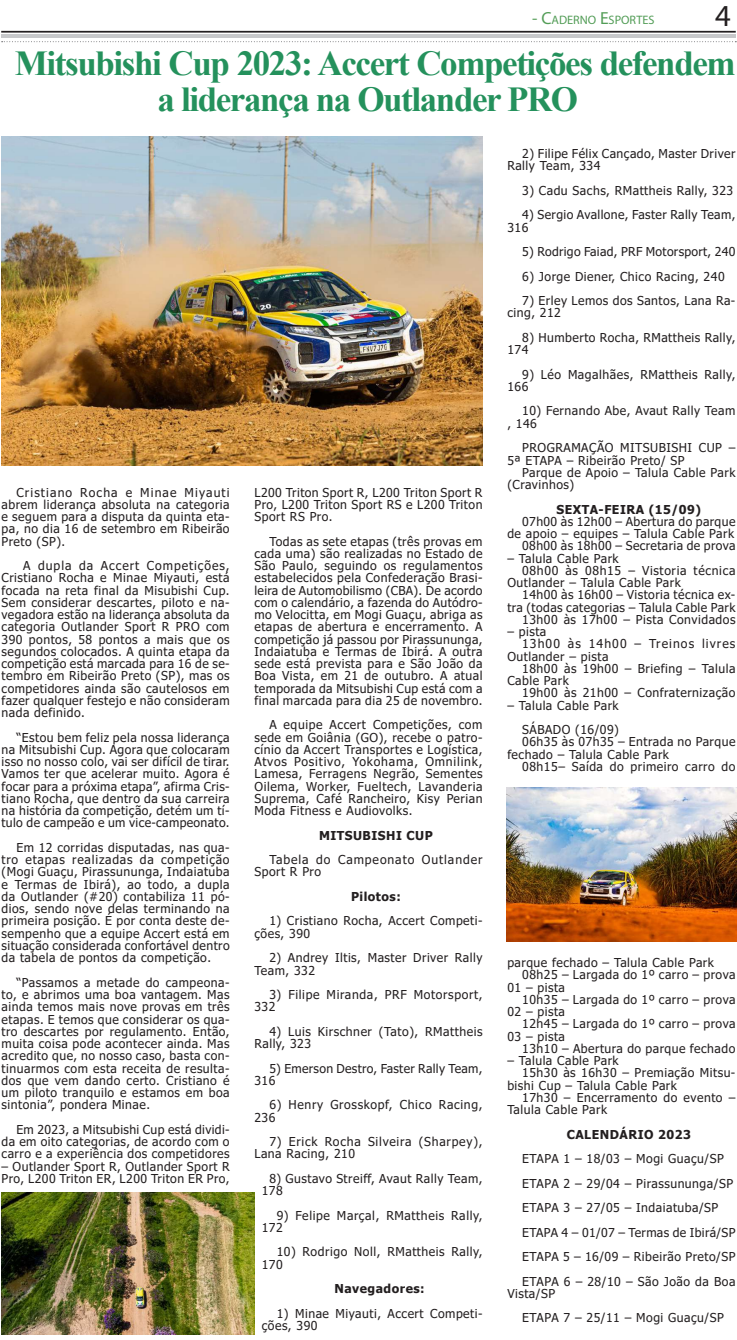
<style>
.page{position:relative;width:737px;height:1340px;background:#fff}
.page>*{position:absolute;margin:0;border:0;box-sizing:border-box;transform-origin:0 0}
.t1{font:700 35px/36.8px "Times New Roman";letter-spacing:-.04em;color:#24915c;text-align:center}
.t2{font:30.62px "Myriad Pro";color:#231f20}
.t3{font:12.25px/12.2px "Tahoma";letter-spacing:.04em;color:#231f20}
.t4{font:700 12.25px "Tahoma";letter-spacing:.04em;color:#231f20}
.t5{font:12.25px/12.2px "Tahoma";letter-spacing:.06em;color:#231f20}
.t6{font:12.25px/12.2px "Tahoma";letter-spacing:.075em;color:#231f20}
.t7{font:12.25px "Tahoma";letter-spacing:.085em;color:#231f20}
.t8{font:12.25px "Myriad Pro";color:#539d57}
.s1{font-size:17.5px}
</style>
<div class="page">
<hr style="left:1px;top:35px;width:734px;height:3px;background:#c7c8ca">
<hr style="left:1px;top:31px;width:734px;height:2px;background:#231f20">
<svg style="left:2px;top:41px;width:734px;height:1px"></svg>
<img style="left:1px;top:136px;width:481px;height:329px">
<img style="left:506px;top:788px;width:230px;height:153px">
<img style="left:1px;top:1192px;width:253px;height:142px">
<p class="t8" style="left:532px;top:13px;width:124px"><span class="s1">- C</span>ADERNO <span class="s1">E</span>SPORTES</p>
<h2 class="t2" style="left:715px;top:-3px;width:17px">4</h2>
<h1 class="t1" style="left:15px;top:43px;width:722px">Mitsubishi Cup 2023: Accert Competições defendem a liderança na Outlander PRO</h1>
<p class="t3" style="left:2px;top:486px;width:230px;text-align:justify;text-indent:15px">Cristiano Rocha e Minae Miyauti abrem liderança absoluta na categoria e seguem para a disputa da quinta eta&shy;pa, no dia 16 de setembro em Ribeirão Preto (SP).</p>
<p class="t3" style="left:2px;top:560px;width:230px;text-align:justify;text-indent:22px">A dupla da Accert Competições, Cristiano Rocha e Minae Miyauti, está focada na reta final da Misubishi Cup.<br>Sem considerar descartes, piloto e na&shy;vegadora estão na liderança absoluta da categoria Outlander Sport R PRO com 390 pontos, 58 pontos a mais que os segundos colocados. A quinta etapa da competição está marcada para 16 de se&shy;tembro em Ribeirão Preto (SP), mas os competidores ainda são cautelosos em fazer qualquer festejo e não consideram nada definido.</p>
<p class="t3" style="left:2px;top:731px;width:230px;text-align:justify;text-indent:15px">“Estou bem feliz pela nossa liderança na Mitsubishi Cup. Agora que colocaram isso no nosso colo, vai ser difícil de tirar.<br>Vamos ter que acelerar muito. Agora é focar para a próxima etapa”, afirma Cris&shy;tiano Rocha, que dentro da sua carreira na história da competição, detém um tí&shy;tulo de campeão e um vice-campeonato.</p>
<p class="t3" style="left:2px;top:842px;width:230px;text-align:justify;text-indent:15px">Em 12 corridas disputadas, nas qua&shy;tro etapas realizadas da competição (Mogi Guaçu, Pirassununga, Indaiatuba e Termas de Ibirá), ao todo, a dupla da Outlander (#20) contabiliza 11 pó&shy;dios, sendo nove delas terminando na primeira posição. É por conta deste de&shy;sempenho que a equipe Accert está em situação considerada confortável dentro da tabela de pontos da competição.</p>
<p class="t3" style="left:2px;top:976px;width:229px;text-align:justify;text-indent:15px">“Passamos a metade do campeona&shy;to, e abrimos uma boa vantagem. Mas ainda temos mais nove provas em três etapas. E temos que considerar os qua&shy;tro descartes por regulamento. Então, muita coisa pode acontecer ainda. Mas acredito que, no nosso caso, basta con&shy;tinuarmos com esta receita de resulta&shy;dos que vem dando certo. Cristiano é um piloto tranquilo e estamos em boa sintonia”, pondera Minae.</p>
<p class="t3" style="left:2px;top:1123px;width:229px;text-align:justify;text-indent:15px">Em 2023, a Mitsubishi Cup está dividi&shy;da em oito categorias, de acordo com o carro e a experiência dos competidores</p>
<p class="t3" style="left:2px;top:1160px;width:230px">– Outlander Sport R, Outlander Sport R<br>Pro, L200 Triton ER, L200 Triton ER Pro,</p>
<p class="t3" style="left:254px;top:486px;width:230px;text-align:justify">L200 Triton Sport R, L200 Triton Sport R Pro, L200 Triton Sport RS e L200 Triton Sport RS Pro.</p>
<p class="t3" style="left:254px;top:535px;width:230px;text-align:justify;text-indent:15px">Todas as sete etapas (três provas em cada uma) são realizadas no Estado de São Paulo, seguindo os regulamentos estabelecidos pela Confederação Brasi&shy;leira de Automobilismo (CBA). De acordo com o calendário, a fazenda do Autódro&shy;mo Velocitta, em Mogi Guaçu, abriga as etapas de abertura e encerramento. A competição já passou por Pirassununga, Indaiatuba e Termas de Ibirá. A outra sede está prevista para e São João da Boa Vista, em 21 de outubro. A atual temporada da Mitsubishi Cup está com a final marcada para dia 25 de novembro.</p>
<p class="t3" style="left:254px;top:719px;width:230px;text-align:justify;text-indent:15px">A equipe Accert Competições, com sede em Goiânia (GO), recebe o patro&shy;cínio da Accert Transportes e Logística, Atvos Positivo, Yokohama, Omnilink, Lamesa, Ferragens Negrão, Sementes Oilema, Worker, Fueltech, Lavanderia Suprema, Café Rancheiro, Kisy Perian Moda Fitness e Audiovolks.</p>
<p class="t4" style="left:319px;top:826px;width:115px">MITSUBISHI CUP</p>
<p class="t6" style="left:254px;top:854px;width:230px;text-indent:15px">Tabela do Campeonato Outlander<br>Sport R Pro</p>
<p class="t4" style="left:351px;top:888px;width:51px">Pilotos:</p>
<p class="t3" style="left:254px;top:915px;width:229px;text-indent:15px">1) Cristiano Rocha, Accert Competi&shy;ções, 390</p>
<p class="t3" style="left:254px;top:952px;width:230px;text-indent:15px">2) Andrey Iltis, Master Driver Rally<br>Team, 332</p>
<p class="t3" style="left:254px;top:989px;width:229px;text-indent:15px">3) Filipe Miranda, PRF Motorsport,<br>332</p>
<p class="t3" style="left:254px;top:1025px;width:229px;text-indent:15px">4) Luis Kirschner (Tato), RMattheis<br>Rally, 323</p>
<p class="t3" style="left:254px;top:1062px;width:229px;text-indent:15px">5) Emerson Destro, Faster Rally Team,<br>316</p>
<p class="t3" style="left:254px;top:1099px;width:230px;text-indent:15px">6) Henry Grosskopf, Chico Racing,<br>236</p>
<p class="t5" style="left:254px;top:1136px;width:229px;text-indent:15px">7) Erick Rocha Silveira (Sharpey),<br>Lana Racing, 210</p>
<p class="t3" style="left:262px;top:1172px;width:222px;text-indent:8px">8) Gustavo Streiff, Avaut Rally Team,<br>178</p>
<p class="t3" style="left:262px;top:1209px;width:222px;text-indent:15px">9) Felipe Marçal, RMattheis Rally,<br>172</p>
<p class="t3" style="left:262px;top:1246px;width:222px;text-indent:15px">10) Rodrigo Noll, RMattheis Rally,<br>170</p>
<p class="t4" style="left:334px;top:1280px;width:92px">Navegadores:</p>
<p class="t3" style="left:262px;top:1307px;width:222px;text-indent:15px">1) Minae Miyauti, Accert Competi&shy;ções, 390</p>
<p class="t3" style="left:507px;top:148px;width:229px;text-indent:15px">2) Filipe Félix Cançado, Master Driver<br>Rally Team, 334</p>
<p class="t3" style="left:522px;top:185px;width:212px">3) Cadu Sachs, RMattheis Rally, 323</p>
<p class="t3" style="left:507px;top:209px;width:229px;text-indent:15px">4) Sergio Avallone, Faster Rally Team,<br>316</p>
<p class="t3" style="left:522px;top:246px;width:215px">5) Rodrigo Faiad, PRF Motorsport, 240</p>
<p class="t3" style="left:522px;top:271px;width:204px">6) Jorge Diener, Chico Racing, 240</p>
<p class="t3" style="left:507px;top:295px;width:229px;text-indent:15px">7) Erley Lemos dos Santos, Lana Ra&shy;cing, 212</p>
<p class="t3" style="left:507px;top:332px;width:229px;text-indent:15px">8) Humberto Rocha, RMattheis Rally,<br>174</p>
<p class="t3" style="left:507px;top:369px;width:230px;text-indent:15px">9) Léo Magalhães, RMattheis Rally,<br>166</p>
<p class="t3" style="left:507px;top:405px;width:230px;text-indent:15px">10) Fernando Abe, Avaut Rally Team , 146</p>
<p class="t3" style="left:507px;top:442px;width:229px;text-indent:15px">PROGRAMAÇÃO MITSUBISHI CUP –<br>5ª ETAPA – Ribeirão Preto/ SP</p>
<p class="t3" style="left:507px;top:467px;width:230px;text-indent:15px">Parque de Apoio – Talula Cable Park (Cravinhos)</p>
<p class="t4" style="left:556px;top:500px;width:146px">SEXTA-FEIRA (15/09)</p>
<p class="t3" style="left:507px;top:516px;width:229px;text-align:right">07h00 às 12h00 – Abertura do parque de apoio – equipes – Talula Cable Park<br>08h00 às 18h00 – Secretaria de prova</p>
<p class="t3" style="left:507px;top:552px;width:113px">– Talula Cable Park</p>
<p class="t3" style="left:522px;top:565px;width:215px">08h00 às 08h15 – Vistoria técnica</p>
<p class="t3" style="left:507px;top:577px;width:175px">Outlander – Talula Cable Park</p>
<p class="t3" style="left:522px;top:589px;width:215px">14h00 às 16h00 – Vistoria técnica ex-</p>
<p class="t3" style="left:507px;top:601px;width:229px">tra (todas categorias – Talula Cable Park</p>
<p class="t3" style="left:522px;top:614px;width:215px">13h00 às 17h00 – Pista Convidados</p>
<p class="t3" style="left:507px;top:626px;width:41px">– pista</p>
<p class="t7" style="left:522px;top:635px;width:215px">13h00 às 14h00 – Treinos livres</p>
<p class="t3" style="left:507px;top:650px;width:103px">Outlander – pista</p>
<p class="t3" style="left:522px;top:663px;width:215px">18h00 às 19h00 – Briefing – Talula</p>
<p class="t3" style="left:507px;top:675px;width:63px">Cable Park</p>
<p class="t3" style="left:522px;top:687px;width:215px">19h00 às 21h00 – Confraternização</p>
<p class="t3" style="left:507px;top:693px;width:113px;line-height:24.5px;text-align:right">– Talula Cable Park<br>SÁBADO (16/09)</p>
<p class="t3" style="left:507px;top:736px;width:230px;text-indent:15px">06h35 às 07h35 – Entrada no Parque fechado – Talula Cable Park</p>
<p class="t3" style="left:522px;top:761px;width:215px">08h15– Saída do primeiro carro do</p>
<p class="t3" style="left:507px;top:957px;width:208px">parque fechado – Talula Cable Park</p>
<p class="t3" style="left:522px;top:969px;width:215px">08h25 – Largada do 1º carro – prova</p>
<p class="t3" style="left:507px;top:981px;width:59px">01 – pista</p>
<p class="t3" style="left:522px;top:993px;width:215px">10h35 – Largada do 1º carro – prova</p>
<p class="t3" style="left:507px;top:1006px;width:59px">02 – pista</p>
<p class="t3" style="left:522px;top:1018px;width:215px">12h45 – Largada do 1º carro – prova</p>
<p class="t3" style="left:507px;top:1030px;width:59px">03 – pista</p>
<p class="t3" style="left:522px;top:1042px;width:215px">13h10 – Abertura do parque fechado</p>
<p class="t3" style="left:507px;top:1055px;width:113px">– Talula Cable Park</p>
<p class="t3" style="left:522px;top:1067px;width:215px">15h30 às 16h30 – Premiação Mitsu-</p>
<p class="t3" style="left:507px;top:1079px;width:171px">bishi Cup – Talula Cable Park</p>
<p class="t3" style="left:522px;top:1091px;width:215px">17h30 – Encerramento do evento –</p>
<p class="t3" style="left:507px;top:1104px;width:101px">Talula Cable Park</p>
<p class="t4" style="left:566px;top:1125px;width:126px">CALENDÁRIO 2023</p>
<p class="t3" style="left:522px;top:1147px;width:215px;line-height:24.5px">ETAPA 1 – 18/03 – Mogi Guaçu/SP<br>ETAPA 2 – 29/04 – Pirassununga/SP<br>ETAPA 3 – 27/05 – Indaiatuba/SP<br>ETAPA 4 – 01/07 – Termas de Ibirá/SP<br>ETAPA 5 – 16/09 – Ribeirão Preto/SP<br>ETAPA 6 – 28/10 – São João da Boa</p>
<p class="t3" style="left:522px;top:1281px;width:203px;line-height:24.5px;text-indent:-15px">Vista/SP<br>ETAPA 7 – 25/11 – Mogi Guaçu/SP</p>
</div>
